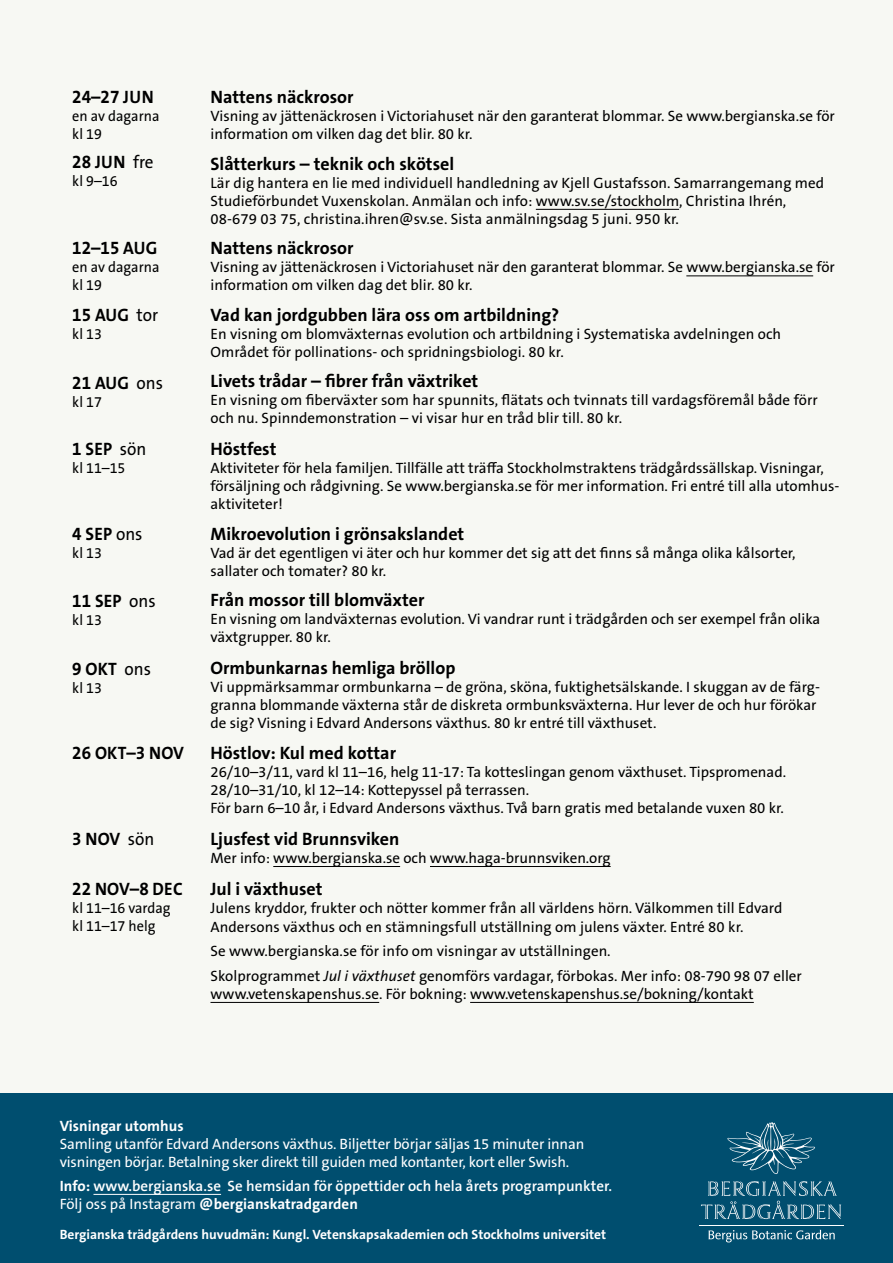
<style>
.page{position:relative;width:893px;height:1263px;background:#fff}
.page>*{position:absolute;margin:0;border:0;box-sizing:border-box;transform-origin:0 0}
.t1{font:700 18px "The Sans B W7";color:#000}
.t2{font:700 18px "The Sans B W7";color:#000;scale:.95 1}
.t3{font:15px/18px "The Sans B W5 Plain";color:#000}
.t4{font:15px/18px "The Sans B W5 Plain";letter-spacing:-.01em;color:#fff}
.t5{font:15px/18px "The Sans B W5 Plain";color:#000;scale:.95 1}
.t6{font:600 15px "The Sans B W6";color:#fff}
.t7{font:700 15px "The Sans B W7";color:#fff}
.t8{font:700 13.5px "The Sans B W7";color:#fff}
.s1{font-family:"The Sans B W5 Plain";font-weight:400}
.s2{font-style:italic}
.s3{font-family:"The Sans B W7";font-weight:700}
</style>
<div class="page">
<div style="left:0;top:1px;width:893px;height:1261px;background:#f7f8f3"></div>
<div style="left:0;top:1093px;width:893px;height:170px;background:#004e6f"></div>
<hr style="left:699px;top:1225px;width:145px;height:1px;background:#fff">
<svg style="left:701px;top:1181px;width:140px;height:38px"></svg>
<svg style="left:727px;top:1122px;width:88px;height:52px"></svg>
<svg style="left:708px;top:1230px;width:127px;height:12px"></svg>
<hr style="left:93px;top:1194px;width:128px;height:1px;background:#fff">
<hr style="left:536px;top:209px;width:143px;height:1px;background:#000">
<hr style="left:686px;top:276px;width:127px;height:1px;background:#000">
<hr style="left:273px;top:866px;width:127px;height:1px;background:#000">
<hr style="left:430px;top:866px;width:181px;height:1px;background:#000">
<hr style="left:210px;top:1002px;width:169px;height:1px;background:#000">
<hr style="left:470px;top:1002px;width:284px;height:1px;background:#000">
<p class="t2" style="left:72px;top:86px;width:87px">24–27 jun</p>
<p class="t5" style="left:72px;top:107px;width:93px">en av dagarna kl 19</p>
<p class="t2" style="left:72px;top:150px;width:87px">28 juN <span class="s1">fre</span></p>
<p class="t5" style="left:72px;top:172px;width:49px">kl 9–16</p>
<p class="t2" style="left:72px;top:236px;width:89px">12–15 aug</p>
<p class="t5" style="left:72px;top:258px;width:93px">en av dagarna kl 19</p>
<p class="t2" style="left:72px;top:303px;width:92px">15 aug <span class="s1">tor</span></p>
<p class="t5" style="left:72px;top:325px;width:33px">kl 13</p>
<p class="t2" style="left:72px;top:371px;width:97px">21 aug <span class="s1">ons</span></p>
<p class="t5" style="left:72px;top:393px;width:33px">kl 17</p>
<p class="t2" style="left:72px;top:438px;width:79px">1 sep <span class="s1">sön</span></p>
<p class="t5" style="left:72px;top:459px;width:57px">kl 11–15</p>
<p class="t2" style="left:72px;top:522px;width:76px">4 sep <span class="s1">ons</span></p>
<p class="t5" style="left:72px;top:544px;width:33px">kl 13</p>
<p class="t2" style="left:72px;top:590px;width:89px">11 sep <span class="s1">ons</span></p>
<p class="t5" style="left:72px;top:611px;width:33px">kl 13</p>
<p class="t2" style="left:72px;top:657px;width:84px">9 okt <span class="s1">ons</span></p>
<p class="t5" style="left:72px;top:679px;width:33px">kl 13</p>
<p class="t2" style="left:72px;top:742px;width:117px">26 okt–3 nov</p>
<p class="t2" style="left:72px;top:827px;width:88px">3 nov <span class="s1">sön</span></p>
<p class="t2" style="left:72px;top:877px;width:118px">22 nov–8 dec</p>
<p class="t5" style="left:72px;top:899px;width:105px">kl 11–16 vardag kl 11–17 helg</p>
<p class="t1" style="left:210px;top:86px;width:145px">Nattens näckrosor</p>
<p class="t3" style="left:210px;top:107px;width:626px">Visning av jättenäckrosen i Victoriahuset när den garanterat blommar. Se www.bergianska.se för information om vilken dag det blir. 80 kr.</p>
<p class="t1" style="left:210px;top:152px;width:245px">Slåtterkurs – teknik och skötsel</p>
<p class="t3" style="left:210px;top:174px;width:615px">Lär dig hantera en lie med individuell handledning av Kjell Gustafsson. Samarrangemang med<br>Studieförbundet Vuxenskolan. Anmälan och info: www.sv.se/stockholm, Christina Ihrén,<br>08-679 03 75, christina.ihren@sv.se. Sista anmälningsdag 5 juni. 950 kr.</p>
<p class="t1" style="left:210px;top:237px;width:145px">Nattens näckrosor</p>
<p class="t3" style="left:210px;top:258px;width:626px">Visning av jättenäckrosen i Victoriahuset när den garanterat blommar. Se www.bergianska.se för information om vilken dag det blir. 80 kr.</p>
<p class="t1" style="left:210px;top:303px;width:350px">Vad kan jordgubben lära oss om artbildning?</p>
<p class="t3" style="left:210px;top:325px;width:572px">En visning om blomväxternas evolution och artbildning i Systematiska avdelningen och<br>Området för pollinations- och spridningsbiologi. 80 kr.</p>
<p class="t1" style="left:210px;top:370px;width:269px">Livets trådar – fibrer från växtriket</p>
<p class="t3" style="left:210px;top:391px;width:609px">En visning om fiberväxter som har spunnits, flätats och tvinnats till vardagsföremål både förr och nu. Spinndemonstration – vi visar hur en tråd blir till. 80 kr.</p>
<p class="t1" style="left:210px;top:437px;width:68px">Höstfest</p>
<p class="t3" style="left:210px;top:459px;width:630px">Aktiviteter för hela familjen. Tillfälle att träffa Stockholmstraktens trädgårdssällskap. Visningar, försäljning och rådgivning. Se www.bergianska.se för mer information. Fri entré till alla utomhus&shy;aktiviteter!</p>
<p class="t1" style="left:210px;top:522px;width:255px">Mikroevolution i grönsakslandet</p>
<p class="t3" style="left:210px;top:544px;width:587px">Vad är det egentligen vi äter och hur kommer det sig att det finns så många olika kålsorter, sallater och tomater? 80 kr.</p>
<p class="t1" style="left:210px;top:588px;width:215px">Från mossor till blomväxter</p>
<p class="t3" style="left:210px;top:610px;width:611px">En visning om landväxternas evolution. Vi vandrar runt i trädgården och ser exempel från olika växtgrupper. 80 kr.</p>
<p class="t1" style="left:210px;top:656px;width:246px">Ormbunkarnas hemliga bröllop</p>
<p class="t3" style="left:210px;top:678px;width:611px">Vi uppmärksammar ormbunkarna – de gröna, sköna, fuktighetsälskande. I skuggan av de färg&shy;granna blommande växterna står de diskreta ormbunksväxterna. Hur lever de och hur förökar de sig? Visning i Edvard Andersons växthus. 80 kr entré till växthuset.</p>
<p class="t1" style="left:210px;top:742px;width:187px">Höstlov: Kul med kottar</p>
<p class="t3" style="left:210px;top:763px;width:577px">26/10–3/11, vard kl 11–16, helg 11-17: Ta kotteslingan genom växthuset. Tipspromenad.<br>28/10–31/10, kl 12–14: Kottepyssel på terrassen.<br>För barn 6–10 år, i Edvard Andersons växthus. Två barn gratis med betalande vuxen 80 kr.</p>
<p class="t1" style="left:210px;top:827px;width:190px">Ljusfest vid Brunnsviken</p>
<p class="t3" style="left:210px;top:849px;width:402px">Mer info: www.bergianska.se och www.haga-brunnsviken.org</p>
<p class="t1" style="left:210px;top:877px;width:114px">Jul i växthuset</p>
<p class="t3" style="left:210px;top:898px;width:574px;line-height:18.9px">Julens kryddor, frukter och nötter kommer från all världens hörn. Välkommen till Edvard<br>Andersons växthus och en stämningsfull utställning om julens växter. Entré 80 kr.</p>
<p class="t3" style="left:210px;top:939px;width:593px;line-height:24.8px">Se www.bergianska.se för info om visningar av utställningen.<br>Skolprogrammet <span class="s2">Jul i växthuset</span> genomförs vardagar, förbokas. Mer info: 08-790 98 07 eller</p>
<p class="t3" style="left:210px;top:985px;width:545px">www.vetenskapenshus.se. För bokning: www.vetenskapenshus.se/bokning/kontakt</p>
<p class="t7" style="left:60px;top:1116px;width:125px">Visningar utomhus</p>
<p class="t4" style="left:60px;top:1135px;width:526px">Samling utanför Edvard Andersons växthus. Biljetter börjar säljas 15 minuter innan visningen börjar. Betalning sker direkt till guiden med kontanter, kort eller Swish.</p>
<p class="t6" style="left:60px;top:1176px;width:554px"><span class="s3">Info:</span> www.bergianska.se Se hemsidan för öppettider och hela årets programpunkter.</p>
<p class="t7" style="left:60px;top:1194px;width:300px"><span class="s1">Följ oss på Instagram</span> @bergianskatradgarden</p>
<p class="t8" style="left:60px;top:1225px;width:548px">Bergianska trädgårdens huvudmän: Kungl. Vetenskapsakademien och Stockholms universitet</p>
</div>
